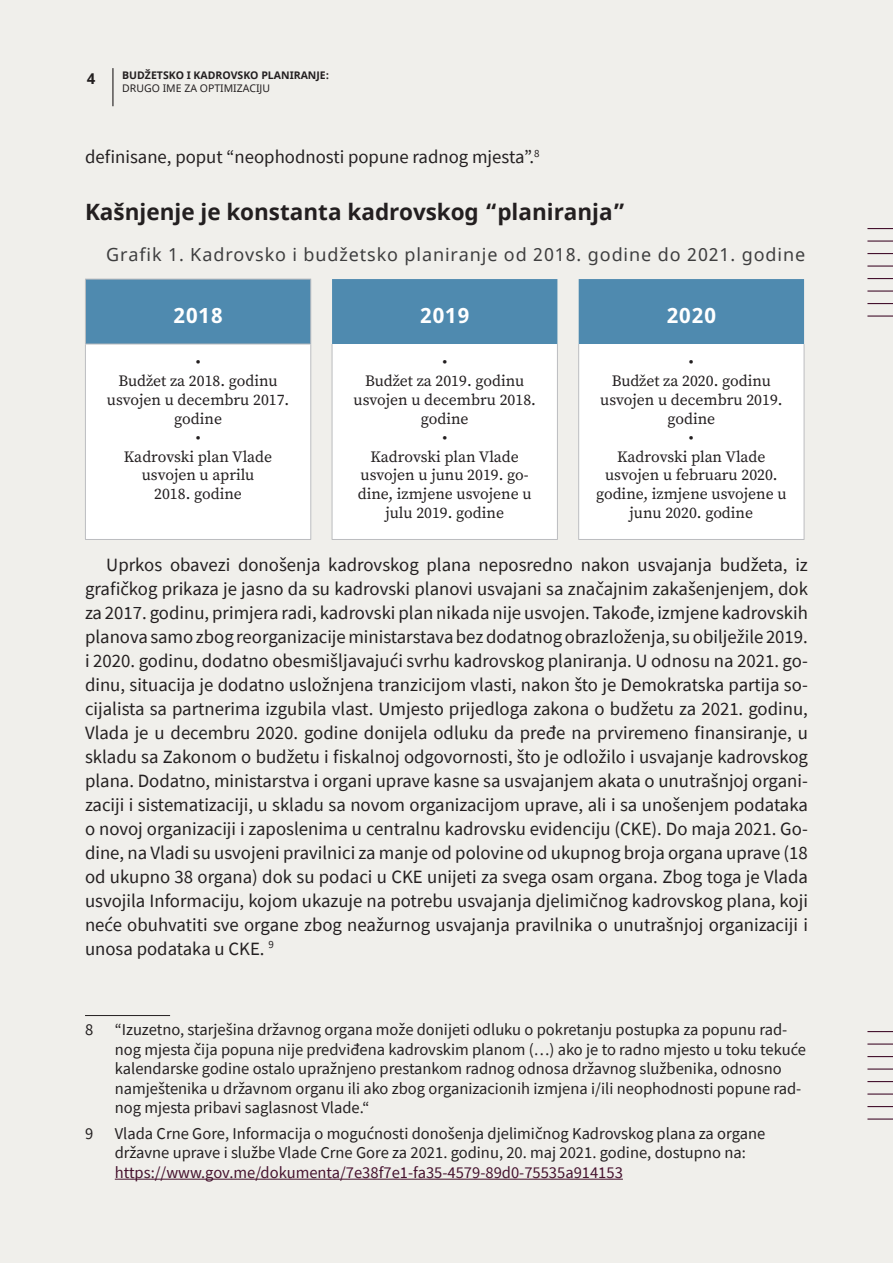
<style>
.page{position:relative;width:893px;height:1263px;background:#f0efeb}
.page>*{position:absolute;margin:0;border:0;box-sizing:border-box;transform-origin:0 0}
.t1{font:700 22.5px "Noto Sans";color:#231f20}
.t2{font:700 21px "Noto Sans";letter-spacing:.05em;color:#fff}
.t3{font:18.75px/24px "Source Sans Pro";color:#231f20;text-align:justify}
.t4{font:18px "Noto Sans";letter-spacing:.05em;color:#3e3e3f}
.t5{font:16.5px/19.5px "Source Sans Pro";color:#231f20}
.t6{font:16.5px "Source Sans Pro";color:#45122e}
.t7{font:15.75px/18.9px "Source Serif Pro";color:#231f20;text-align:center}
.t8{font:700 15px "Noto Sans";color:#231f20}
.t9{font:700 10.5px "Noto Sans";color:#231f20}
.t10{font:10.5px "Noto Sans";color:#231f20}
</style>
<div class="page">
<hr style="left:112px;top:68px;width:1px;height:38px;background:#231f20">
<svg style="left:867px;top:228px;width:26px;height:1px"></svg>
<svg style="left:867px;top:278px;width:26px;height:1px"></svg>
<svg style="left:867px;top:253px;width:26px;height:1px"></svg>
<svg style="left:867px;top:303px;width:26px;height:1px"></svg>
<hr style="left:867px;top:240px;width:26px;height:2px;background:#45122e">
<hr style="left:867px;top:290px;width:26px;height:2px;background:#45122e">
<hr style="left:867px;top:265px;width:26px;height:2px;background:#45122e">
<hr style="left:867px;top:315px;width:26px;height:2px;background:#45122e">
<svg style="left:867px;top:1031px;width:26px;height:1px"></svg>
<svg style="left:867px;top:1081px;width:26px;height:1px"></svg>
<svg style="left:867px;top:1056px;width:26px;height:1px"></svg>
<svg style="left:867px;top:1106px;width:26px;height:1px"></svg>
<hr style="left:867px;top:1043px;width:26px;height:2px;background:#45122e">
<hr style="left:867px;top:1093px;width:26px;height:2px;background:#45122e">
<hr style="left:867px;top:1068px;width:26px;height:2px;background:#45122e">
<svg style="left:867px;top:1118px;width:26px;height:1px"></svg>
<svg style="left:86px;top:279px;width:718px;height:65px;background:#5890b2"></svg>
<div style="left:86px;top:344px;width:718px;height:195px;background:#fff"></div>
<hr style="left:85px;top:279px;width:226px;height:1px;background:#bcbdc0">
<hr style="left:85px;top:279px;width:1px;height:65px;background:#bcbdc0">
<hr style="left:310px;top:279px;width:1px;height:65px;background:#bcbdc0">
<hr style="left:85px;top:344px;width:226px;height:1px;background:#bcbdc0">
<hr style="left:85px;top:344px;width:1px;height:195px;background:#bcbdc0">
<hr style="left:310px;top:344px;width:1px;height:195px;background:#bcbdc0">
<hr style="left:332px;top:344px;width:1px;height:195px;background:#bcbdc0">
<hr style="left:557px;top:344px;width:1px;height:195px;background:#bcbdc0">
<hr style="left:578px;top:344px;width:1px;height:195px;background:#bcbdc0">
<hr style="left:804px;top:344px;width:1px;height:195px;background:#bcbdc0">
<hr style="left:85px;top:539px;width:226px;height:1px;background:#bcbdc0">
<hr style="left:332px;top:539px;width:226px;height:1px;background:#bcbdc0">
<hr style="left:578px;top:539px;width:226px;height:1px;background:#bcbdc0">
<hr style="left:85px;top:1015px;width:85px;height:1px;background:#231f20">
<hr style="left:115px;top:1179px;width:508px;height:1px;background:#45122e">
<p class="t8" style="left:87px;top:68px;width:10px">4</p>
<p class="t9" style="left:122px;top:68px;width:208px">BUDŽETSKO I KADROVSKO PLANIRANJE:</p>
<p class="t10" style="left:122px;top:81px;width:149px">DRUGO IME ZA OPTIMIZACIJU</p>
<p class="t3" style="left:85px;top:145px;width:456px">definisane, poput “neophodnosti popune radnog mjesta”.<sup>8</sup></p>
<p class="t1" style="left:85px;top:196px;width:542px">Kašnjenje je konstanta kadrovskog “planiranja”</p>
<p class="t4" style="left:106px;top:242px;width:700px">Grafik 1. Kadrovsko i budžetsko planiranje od 2018. godine do 2021. godine</p>
<p class="t2" style="left:173px;top:300px;width:51px">2018</p>
<p class="t2" style="left:420px;top:300px;width:51px">2019</p>
<p class="t2" style="left:667px;top:300px;width:51px">2020</p>
<p class="t7" style="left:107px;top:352px;width:184px">•<br>Budžet za 2018. godinu usvojen u decembru 2017. godine<br>•<br>Kadrovski plan Vlade usvojen u aprilu<br>2018. godine</p>
<p class="t7" style="left:353px;top:352px;width:184px">•<br>Budžet za 2019. godinu usvojen u decembru 2018. godine<br>•<br>Kadrovski plan Vlade usvojen u junu 2019. go&shy;dine, izmjene usvojene u julu 2019. godine</p>
<p class="t7" style="left:596px;top:352px;width:192px">•<br>Budžet za 2020. godinu usvojen u decembru 2019. godine<br>•<br>Kadrovski plan Vlade usvojen u februaru 2020. godine, izmjene usvojene u junu 2020. godine</p>
<p class="t3" style="left:85px;top:552px;width:724px;text-indent:21px">Uprkos obavezi donošenja kadrovskog plana neposredno nakon usvajanja budžeta, iz grafičkog prikaza je jasno da su kadrovski planovi usvajani sa značajnim zakašenjenjem, dok za 2017. godinu, primjera radi, kadrovski plan nikada nije usvojen. Takođe, izmjene kadrovskih planova samo zbog reorganizacije ministarstava bez dodatnog obrazloženja, su obilježile 2019. i 2020. godinu, dodatno obesmišljavajući svrhu kadrovskog planiranja. U odnosu na 2021. go&shy;dinu, situacija je dodatno usložnjena tranzicijom vlasti, nakon što je Demokratska partija so&shy;cijalista sa partnerima izgubila vlast. Umjesto prijedloga zakona o budžetu za 2021. godinu, Vlada je u decembru 2020. godine donijela odluku da pređe na prviremeno finansiranje, u skladu sa Zakonom o budžetu i fiskalnoj odgovornosti, što je odložilo i usvajanje kadrovskog plana. Dodatno, ministarstva i organi uprave kasne sa usvajanjem akata o unutrašnjoj organi&shy;zaciji i sistematizaciji, u skladu sa novom organizacijom uprave, ali i sa unošenjem podataka o novoj organizaciji i zaposlenima u centralnu kadrovsku evidenciju (CKE). Do maja 2021. Go&shy;dine, na Vladi su usvojeni pravilnici za manje od polovine od ukupnog broja organa uprave (18 od ukupno 38 organa) dok su podaci u CKE unijeti za svega osam organa. Zbog toga je Vlada usvojila Informaciju, kojom ukazuje na potrebu usvajanja djelimičnog kadrovskog plana, koji neće obuhvatiti sve organe zbog neažurnog usvajanja pravilnika o unutrašnjoj organizaciji i unosa podataka u CKE. <sup>9</sup></p>
<p class="t5" style="left:85px;top:1020px;width:10px">8</p>
<p class="t5" style="left:115px;top:1020px;width:693px">“Izuzetno, starješina državnog organa može donijeti odluku o pokretanju postupka za popunu rad&shy;nog mjesta čija popuna nije predviđena kadrovskim planom (…) ako je to radno mjesto u toku tekuće kalendarske godine ostalo upražnjeno prestankom radnog odnosa državnog službenika, odnosno namještenika u državnom organu ili ako zbog organizacionih izmjena i/ili neophodnosti popune rad&shy;nog mjesta pribavi saglasnost Vlade.“</p>
<p class="t5" style="left:85px;top:1123px;width:10px">9</p>
<p class="t5" style="left:115px;top:1123px;width:652px">Vlada Crne Gore, Informacija o mogućnosti donošenja djelimičnog Kadrovskog plana za organe državne uprave i službe Vlade Crne Gore za 2021. godinu, 20. maj 2021. godine, dostupno na:</p>
<p class="t6" style="left:115px;top:1162px;width:510px">https://www.gov.me/dokumenta/7e38f7e1-fa35-4579-89d0-75535a914153</p>
</div>
